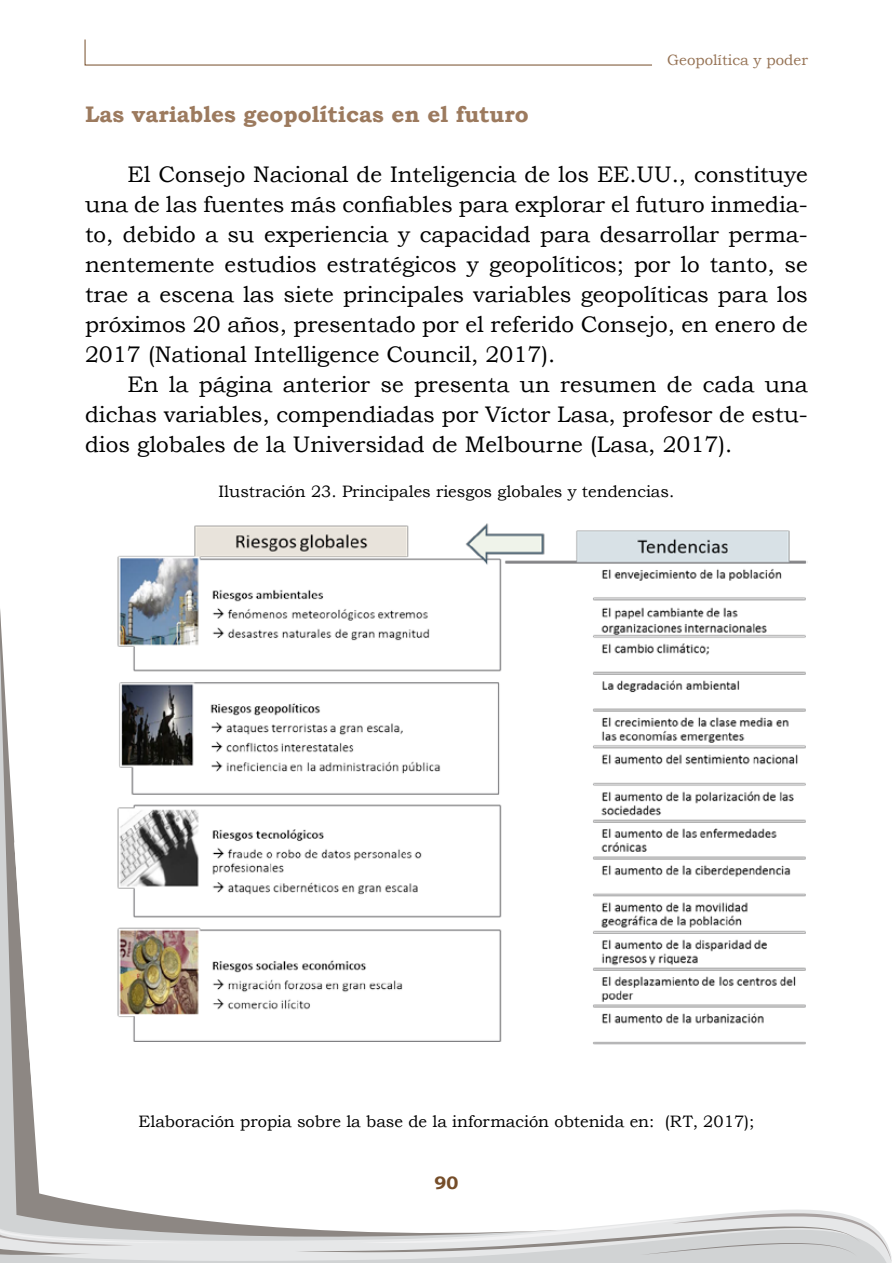
<style>
.page{position:relative;width:893px;height:1263px;background:#fff}
.page>*{position:absolute;margin:0;border:0;box-sizing:border-box;transform-origin:0 0}
.t1{font:22.5px/30px "Bookman Old Style";color:#000;text-align:justify}
.t2{font:700 22.5px "Bookman Old Style";color:#9c7a5e}
.t3{font:700 18px "Bookman Old Style";color:#754d29}
.t4{font:16.5px "Bookman Old Style";color:#000}
.t5{font:15px "Bookman Old Style";color:#967355}
</style>
<div class="page">
<svg style="left:0;top:1209px;width:838px;height:54px"></svg>
<svg style="left:296px;top:1213px;width:595px;height:50px;background:#d8d9da"></svg>
<svg style="left:0;top:1253px;width:214px;height:3px"></svg>
<svg style="left:0;top:609px;width:562px;height:644px"></svg>
<svg style="left:14px;top:842px;width:548px;height:404px"></svg>
<svg style="left:84px;top:39px;width:568px;height:27px"></svg>
<img style="left:85px;top:523px;width:723px;height:559px">
<p class="t5" style="left:667px;top:51px;width:142px">Geopolítica y poder</p>
<p class="t2" style="left:85px;top:101px;width:445px">Las variables geopolíticas en el futuro</p>
<p class="t1" style="left:85px;top:160px;width:724px;text-indent:43px">El Consejo Nacional de Inteligencia de los EE.UU., constituye una de las fuentes más confiables para explorar el futuro inmedia&shy;to, debido a su experiencia y capacidad para desarrollar perma&shy;nentemente estudios estratégicos y geopolíticos; por lo tanto, se trae a escena las siete principales variables geopolíticas para los próximos 20 años, presentado por el referido Consejo, en enero de 2017 (National Intelligence Council, 2017).</p>
<p class="t1" style="left:85px;top:370px;width:724px;text-indent:43px">En la página anterior se presenta un resumen de cada una dichas variables, compendiadas por Víctor Lasa, profesor de estu&shy;dios globales de la Universidad de Melbourne (Lasa, 2017).</p>
<p class="t4" style="left:219px;top:481px;width:457px">Ilustración 23. Principales riesgos globales y tendencias.</p>
<p class="t4" style="left:139px;top:1111px;width:617px">Elaboración propia sobre la base de la información obtenida en: (RT, 2017);</p>
<p class="t3" style="left:435px;top:1172px;width:25px">90</p>
</div>
